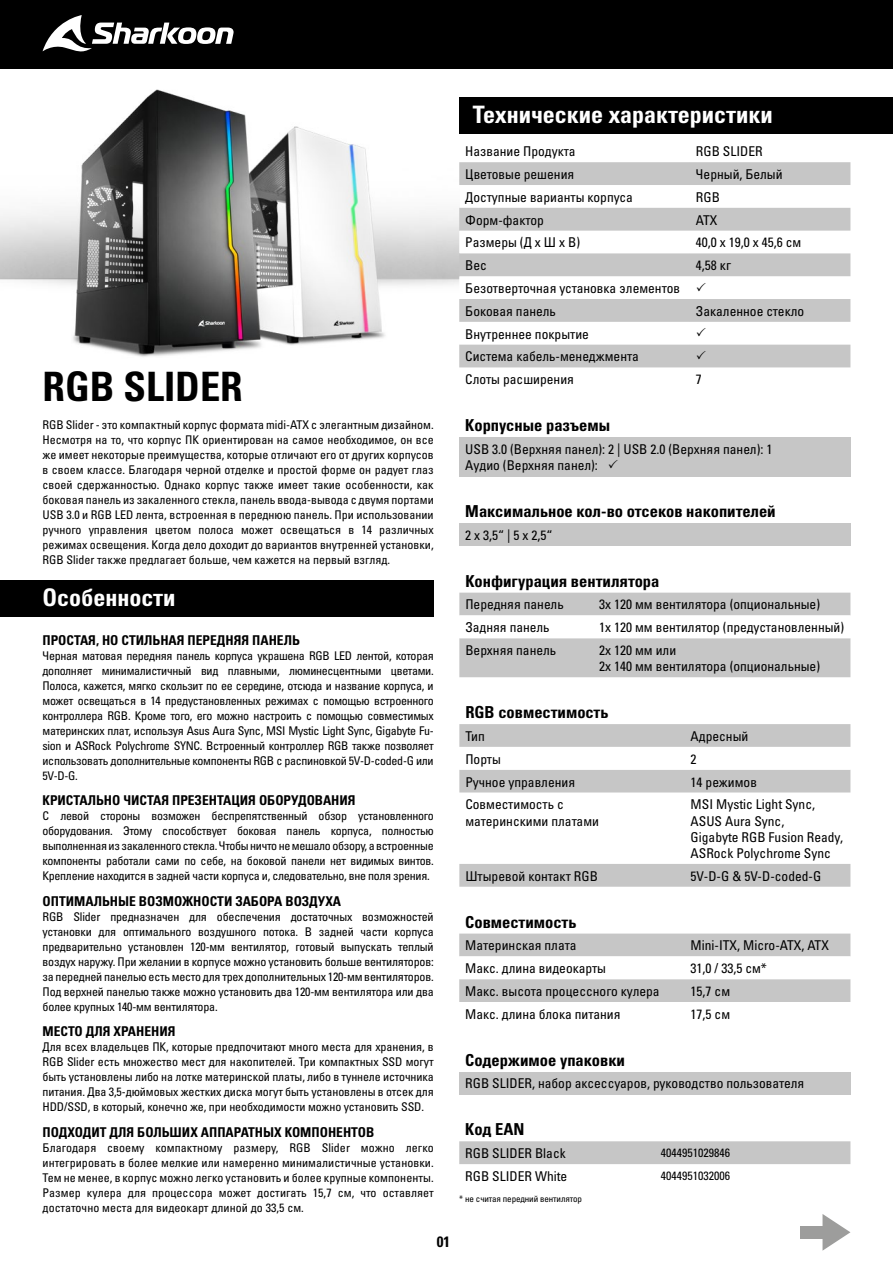
<style>
.page{position:relative;width:893px;height:1263px;background:#fff}
.page>*{position:absolute;margin:0;border:0;box-sizing:border-box;transform-origin:0 0}
.t1{font:40.5px "Univers LTCYR 67 Bold Cond";color:#000}
.t2{font:24px "Univers LTCYR 67 Bold Cond";color:#fff}
.t3{font:16.5px "Univers LTCYR 67 Bold Cond";color:#000}
.t4{font:15px "Univers LTCYR 67 Bold Cond";color:#000}
.t5{font:condensed 13.5px/16.2px "Univers LTCYR 57";color:#000}
.t6{font:13.5px "Univers LTCYR 67 Bold Cond";color:#000}
.t7{font:condensed 12px/15px "Univers LTCYR 57";letter-spacing:-.015em;color:#000;text-align:justify}
.t8{font:condensed 9px "Univers LTCYR 57";letter-spacing:-.01em;color:#000}
</style>
<div class="page">
<div style="left:0;top:0;width:893px;height:69px;background:#000"></div>
<svg style="left:43px;top:15px;width:191px;height:37px"></svg>
<img style="left:0;top:89px;width:459px;height:268px">
<svg style="left:459px;top:593px;width:391px;height:84px"></svg>
<div style="left:459px;top:437px;width:391px;height:39px;background:#c6c6c6"></div>
<div style="left:459px;top:523px;width:391px;height:23px;background:#c6c6c6"></div>
<div style="left:459px;top:1072px;width:391px;height:22px;background:#c6c6c6"></div>
<div style="left:459px;top:97px;width:434px;height:37px;background:#000"></div>
<svg style="left:459px;top:162px;width:391px;height:205px;fill:#c6c6c6"></svg>
<svg style="left:822px;top:1214px;width:28px;height:37px"></svg>
<div style="left:800px;top:1226px;width:25px;height:12px;background:#9d9d9c"></div>
<svg style="left:459px;top:724px;width:391px;height:163px"></svg>
<svg style="left:459px;top:747px;width:391px;height:23px"></svg>
<svg style="left:459px;top:933px;width:391px;height:69px"></svg>
<div style="left:0;top:580px;width:434px;height:37px;background:#000"></div>
<div style="left:459px;top:1141px;width:391px;height:23px;background:#c6c6c6"></div>
<svg style="left:697px;top:282px;width:9px;height:9px"></svg>
<svg style="left:697px;top:328px;width:9px;height:8px"></svg>
<svg style="left:697px;top:351px;width:9px;height:8px"></svg>
<h1 class="t1" style="left:43px;top:361px;width:202px">RGB SLIDER</h1>
<p class="t7" style="left:43px;top:417px;width:393px">RGB Slider - это компактный корпус формата midi-ATX с элегантным дизайном.<br>Несмотря на то, что корпус ПК ориентирован на самое необходимое, он все же имеет некоторые преимущества, которые отличают его от других корпусов в своем классе. Благодаря черной отделке и простой форме он радует глаз своей сдержанностью. Однако корпус также имеет такие особенности, как боковая панель из закаленного стекла, панель ввода-вывода с двумя портами USB 3.0 и RGB LED лента, встроенная в переднюю панель. При использовании ручного управления цветом полоса может освещаться в 14 различных режимах освещения. Когда дело доходит до вариантов внутренней установки, RGB Slider также предлагает больше, чем кажется на первый взгляд.</p>
<h2 class="t2" style="left:43px;top:583px;width:134px">Особенности</h2>
<p class="t6" style="left:43px;top:631px;width:259px">ПРОСТАЯ, НО СТИЛЬНАЯ ПЕРЕДНЯЯ ПАНЕЛЬ</p>
<p class="t7" style="left:43px;top:647px;width:393px">Черная матовая передняя панель корпуса украшена RGB LED лентой, которая дополняет минималистичный вид плавными, люминесцентными цветами.<br>Полоса, кажется, мягко скользит по ее середине, отсюда и название корпуса, и может освещаться в 14 предустановленных режимах с помощью встроенного контроллера RGB. Кроме того, его можно настроить с помощью совместимых материнских плат, используя Asus Aura Sync, MSI Mystic Light Sync, Gigabyte Fu&shy;sion и ASRock Polychrome SYNC. Встроенный контроллер RGB также позволяет использовать дополнительные компоненты RGB с распиновкой 5V-D-coded-G или 5V-D-G.</p>
<p class="t6" style="left:43px;top:792px;width:315px">КРИСТАЛЬНО ЧИСТАЯ ПРЕЗЕНТАЦИЯ ОБОРУДОВАНИЯ</p>
<p class="t7" style="left:43px;top:808px;width:393px">С левой стороны возможен беспрепятственный обзор установленного оборудования. Этому способствует боковая панель корпуса, полностью выполненная из закаленного стекла. Чтобы ничто не мешало обзору, а встроенные компоненты работали сами по себе, на боковой панели нет видимых винтов.<br>Крепление находится в задней части корпуса и, следовательно, вне поля зрения.</p>
<p class="t6" style="left:43px;top:892px;width:300px">ОПТИМАЛЬНЫЕ ВОЗМОЖНОСТИ ЗАБОРА ВОЗДУХА</p>
<p class="t7" style="left:43px;top:908px;width:393px">RGB Slider предназначен для обеспечения достаточных возможностей установки для оптимального воздушного потока. В задней части корпуса предварительно установлен 120-мм вентилятор, готовый выпускать теплый воздух наружу. При желании в корпусе можно установить больше вентиляторов: за передней панелью есть место для трех дополнительных 120-мм вентиляторов.<br>Под верхней панелью также можно установить два 120-мм вентилятора или два более крупных 140-мм вентилятора.</p>
<p class="t6" style="left:43px;top:1023px;width:135px">МЕСТО ДЛЯ ХРАНЕНИЯ</p>
<p class="t7" style="left:43px;top:1039px;width:393px">Для всех владельцев ПК, которые предпочитают много места для хранения, в RGB Slider есть множество мест для накопителей. Три компактных SSD могут быть установлены либо на лотке материнской платы, либо в туннеле источника питания. Два 3,5-дюймовых жестких диска могут быть установлены в отсек для HDD/SSD, в который, конечно же, при необходимости можно установить SSD.</p>
<p class="t6" style="left:43px;top:1123px;width:333px">ПОДХОДИТ ДЛЯ БОЛЬШИХ АППАРАТНЫХ КОМПОНЕНТОВ</p>
<p class="t7" style="left:43px;top:1139px;width:393px">Благодаря своему компактному размеру, RGB Slider можно легко интегрировать в более мелкие или намеренно минималистичные установки.<br>Тем не менее, в корпус можно легко установить и более крупные компоненты.<br>Размер кулера для процессора может достигать 15,7 см, что оставляет достаточно места для видеокарт длиной до 33,5 см.</p>
<p class="t4" style="left:437px;top:1232px;width:15px">01</p>
<h2 class="t2" style="left:473px;top:100px;width:301px">Технические характеристики</h2>
<p class="t5" style="left:465px;top:143px;width:112px">Название Продукта</p>
<p class="t5" style="left:696px;top:143px;width:68px">RGB SLIDER</p>
<p class="t5" style="left:465px;top:166px;width:111px">Цветовые решения</p>
<p class="t5" style="left:696px;top:166px;width:88px">Черный, Белый</p>
<p class="t5" style="left:465px;top:189px;width:169px">Доступные варианты корпуса</p>
<p class="t5" style="left:696px;top:189px;width:26px">RGB</p>
<p class="t5" style="left:465px;top:211px;width:80px">Форм-фактор</p>
<p class="t5" style="left:696px;top:211px;width:23px">ATX</p>
<p class="t5" style="left:465px;top:234px;width:116px">Размеры (Д x Ш x В)</p>
<p class="t5" style="left:696px;top:234px;width:107px">40,0 x 19,0 x 45,6 см</p>
<p class="t5" style="left:465px;top:257px;width:23px">Вес</p>
<p class="t5" style="left:696px;top:257px;width:37px">4,58 кг</p>
<p class="t5" style="left:465px;top:276px;width:216px;line-height:22.8px">Безотверточная установка элементов<br>Боковая панель</p>
<p class="t5" style="left:696px;top:303px;width:110px">Закаленное стекло</p>
<p class="t5" style="left:465px;top:322px;width:175px;line-height:22.8px">Внутреннее покрытие<br>Система кабель-менеджмента<br>Слоты расширения</p>
<p class="t5" style="left:696px;top:371px;width:7px">7</p>
<h3 class="t3" style="left:465px;top:415px;width:146px">Корпусные разъемы</h3>
<p class="t5" style="left:465px;top:441px;width:309px">USB 3.0 (Верхняя панел): 2 | USB 2.0 (Верхняя панел): 1<br>Аудио (Верхняя панел):</p>
<h3 class="t3" style="left:465px;top:501px;width:312px">Максимальное кол-во отсеков накопителей</h3>
<p class="t5" style="left:465px;top:526px;width:89px">2 x 3,5“ | 5 x 2,5“</p>
<h3 class="t3" style="left:465px;top:571px;width:196px">Конфигурация вентилятора</h3>
<p class="t5" style="left:465px;top:596px;width:100px">Передняя панель</p>
<p class="t5" style="left:599px;top:596px;width:222px">3x 120 мм вентилятора (опциональные)</p>
<p class="t5" style="left:465px;top:619px;width:86px">Задняя панель</p>
<p class="t5" style="left:599px;top:619px;width:247px">1x 120 мм вентилятор (предустановленный)</p>
<p class="t5" style="left:465px;top:642px;width:92px">Верхняя панель</p>
<p class="t5" style="left:599px;top:642px;width:222px">2x 120 мм или<br>2x 140 мм вентилятора (опциональные)</p>
<h3 class="t3" style="left:465px;top:702px;width:145px">RGB совместимость</h3>
<p class="t5" style="left:465px;top:728px;width:21px">Тип</p>
<p class="t5" style="left:691px;top:728px;width:59px">Адресный</p>
<p class="t5" style="left:465px;top:750px;width:37px">Порты</p>
<p class="t5" style="left:691px;top:750px;width:7px">2</p>
<p class="t5" style="left:465px;top:773px;width:111px">Ручное управления</p>
<p class="t5" style="left:691px;top:773px;width:68px">14 режимов</p>
<p class="t5" style="left:465px;top:796px;width:135px">Совместимость с материнскими платами</p>
<p class="t5" style="left:691px;top:796px;width:154px">MSI Mystic Light Sync,<br>ASUS Aura Sync,<br>Gigabyte RGB Fusion Ready,<br>ASRock Polychrome Sync</p>
<p class="t5" style="left:465px;top:867px;width:134px">Штыревой контакт RGB</p>
<p class="t5" style="left:691px;top:867px;width:132px">5V-D-G &amp; 5V-D-coded-G</p>
<h3 class="t3" style="left:465px;top:911px;width:112px">Совместимость</h3>
<p class="t5" style="left:465px;top:937px;width:113px">Материнская плата</p>
<p class="t5" style="left:691px;top:937px;width:140px">Mini-ITX, Micro-ATX, ATX</p>
<p class="t5" style="left:465px;top:960px;width:142px">Макс. длина видеокарты</p>
<p class="t5" style="left:691px;top:960px;width:78px">31,0 / 33,5 см*</p>
<p class="t5" style="left:465px;top:983px;width:196px">Макс. высота процессного кулера</p>
<p class="t5" style="left:691px;top:983px;width:41px">15,7 см</p>
<p class="t5" style="left:465px;top:1005px;width:157px">Макс. длина блока питания</p>
<p class="t5" style="left:691px;top:1005px;width:41px">17,5 см</p>
<h3 class="t3" style="left:465px;top:1050px;width:161px">Содержимое упаковки</h3>
<p class="t5" style="left:465px;top:1075px;width:341px">RGB SLIDER, набор аксессуаров, руководство пользователя</p>
<h3 class="t3" style="left:465px;top:1119px;width:61px">Код EAN</h3>
<p class="t5" style="left:465px;top:1145px;width:102px">RGB SLIDER Black</p>
<p class="t7" style="left:661px;top:1145px;width:71px">4044951029846</p>
<p class="t5" style="left:465px;top:1168px;width:104px">RGB SLIDER White</p>
<p class="t7" style="left:661px;top:1167px;width:71px">4044951032006</p>
<p class="t8" style="left:459px;top:1193px;width:124px">* не считая передний вентилятор</p>
</div>
